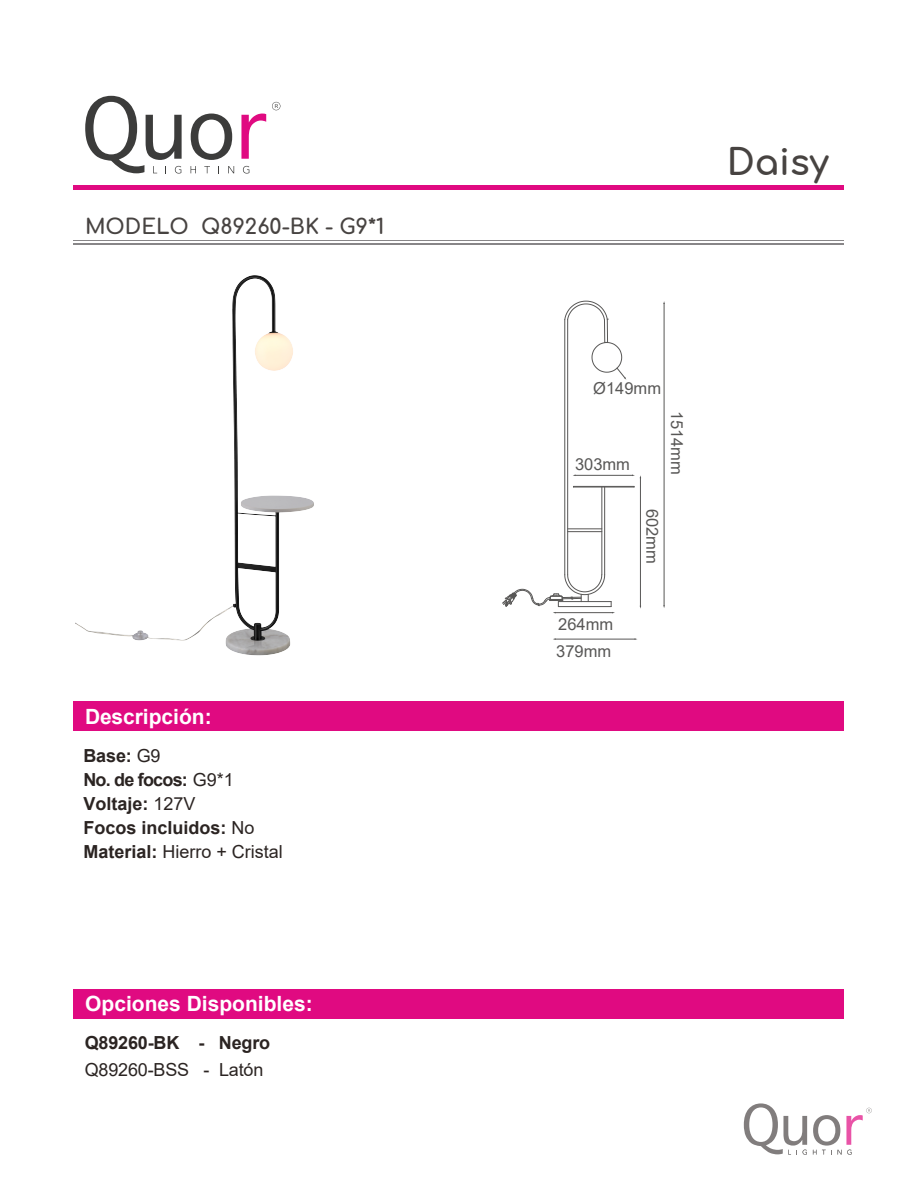
<style>
.page{position:relative;width:918px;height:1188px;background:#fff}
.page>*{position:absolute;margin:0;border:0;box-sizing:border-box;transform-origin:0 0}
.t1{font:700 36px "Comfortaa";color:#474341}
.t2{font:700 21px "Arial";color:#fff}
.t3{font:700 21px "Comfortaa";color:#474341}
.t4{font:700 18px/24px "Arial";letter-spacing:-.005em;color:#2b2422}
.t5{font:18px "Arial";letter-spacing:-.01em;color:#2b2422}
.t6{font:16.5px/27.6px "Arial";color:#585756}
.s1{font-weight:400}
</style>
<div class="page">
<div style="left:74px;top:989px;width:770px;height:29px;background:#e00a81"></div>
<div style="left:74px;top:185px;width:770px;height:5px;background:#e00a81"></div>
<hr style="left:74px;top:243px;width:770px;height:2px;background:#888688">
<hr style="left:74px;top:240px;width:770px;height:1px;background:#888688">
<div style="left:74px;top:702px;width:770px;height:29px;background:#e00a81"></div>
<svg style="left:241px;top:114px;width:25px;height:45px"></svg>
<svg style="left:191px;top:114px;width:41px;height:46px"></svg>
<svg style="left:85px;top:96px;width:97px;height:78px"></svg>
<svg style="left:191px;top:166px;width:5px;height:7px"></svg>
<svg style="left:204px;top:166px;width:6px;height:7px"></svg>
<svg style="left:228px;top:166px;width:6px;height:7px"></svg>
<svg style="left:243px;top:166px;width:6px;height:8px"></svg>
<svg style="left:272px;top:102px;width:8px;height:8px"></svg>
<svg style="left:744px;top:1103px;width:63px;height:52px"></svg>
<svg style="left:813px;top:1108px;width:59px;height:47px"></svg>
<hr style="left:664px;top:303px;width:1px;height:303px;background:#585756">
<hr style="left:555px;top:612px;width:58px;height:1px;background:#585756">
<hr style="left:555px;top:639px;width:80px;height:1px;background:#585756">
<hr style="left:640px;top:478px;width:1px;height:128px;background:#585756">
<hr style="left:575px;top:475px;width:58px;height:1px;background:#585756">
<hr style="left:565px;top:320px;width:1px;height:255px;background:#585756">
<hr style="left:567px;top:320px;width:1px;height:255px;background:#585756">
<svg style="left:564px;top:301px;width:62px;height:79px"></svg>
<hr style="left:604px;top:487px;width:1px;height:88px;background:#585756">
<hr style="left:602px;top:487px;width:1px;height:88px;background:#585756">
<hr style="left:573px;top:487px;width:61px;height:1px;background:#585756">
<hr style="left:573px;top:486px;width:61px;height:1px;background:#585756">
<hr style="left:558px;top:601px;width:53px;height:1px;background:#585756">
<hr style="left:558px;top:606px;width:53px;height:1px;background:#585756">
<hr style="left:568px;top:529px;width:34px;height:1px;background:#585756">
<hr style="left:568px;top:531px;width:34px;height:1px;background:#585756">
<svg style="left:502px;top:574px;width:103px;height:39px"></svg>
<img style="left:75px;top:275px;width:239px;height:381px">
<p class="t3" style="left:85px;top:207px;width:301px">MODELO Q89260-BK - G9*1</p>
<p class="t2" style="left:85px;top:702px;width:128px">Descripción:</p>
<p class="t4" style="left:83px;top:744px;width:201px">Base: <span class="s1">G9<br></span>No. de focos: <span class="s1">G9*1<br></span>Voltaje: <span class="s1">127V<br></span>Focos incluidos: <span class="s1">No<br></span>Material: <span class="s1">Hierro + Cristal</span></p>
<p class="t2" style="left:85px;top:989px;width:229px">Opciones Disponibles:</p>
<p class="t4" style="left:85px;top:1031px;width:187px">Q89260-BK - Negro</p>
<p class="t5" style="left:85px;top:1057px;width:180px">Q89260-BSS - Latón</p>
<h1 class="t1" style="left:727px;top:128px;width:104px">Daisy</h1>
<p class="t6" style="left:593px;top:374px;width:69px">Ø149mm</p>
<p class="t6" style="left:575px;top:451px;width:57px">303mm</p>
<p class="t6" style="left:691px;top:411px;width:66px;rotate:90deg">1514mm</p>
<p class="t6" style="left:666px;top:509px;width:57px;rotate:90deg">602mm</p>
<p class="t6" style="left:556px;top:610px;width:59px">264mm<br>379mm</p>
</div>
